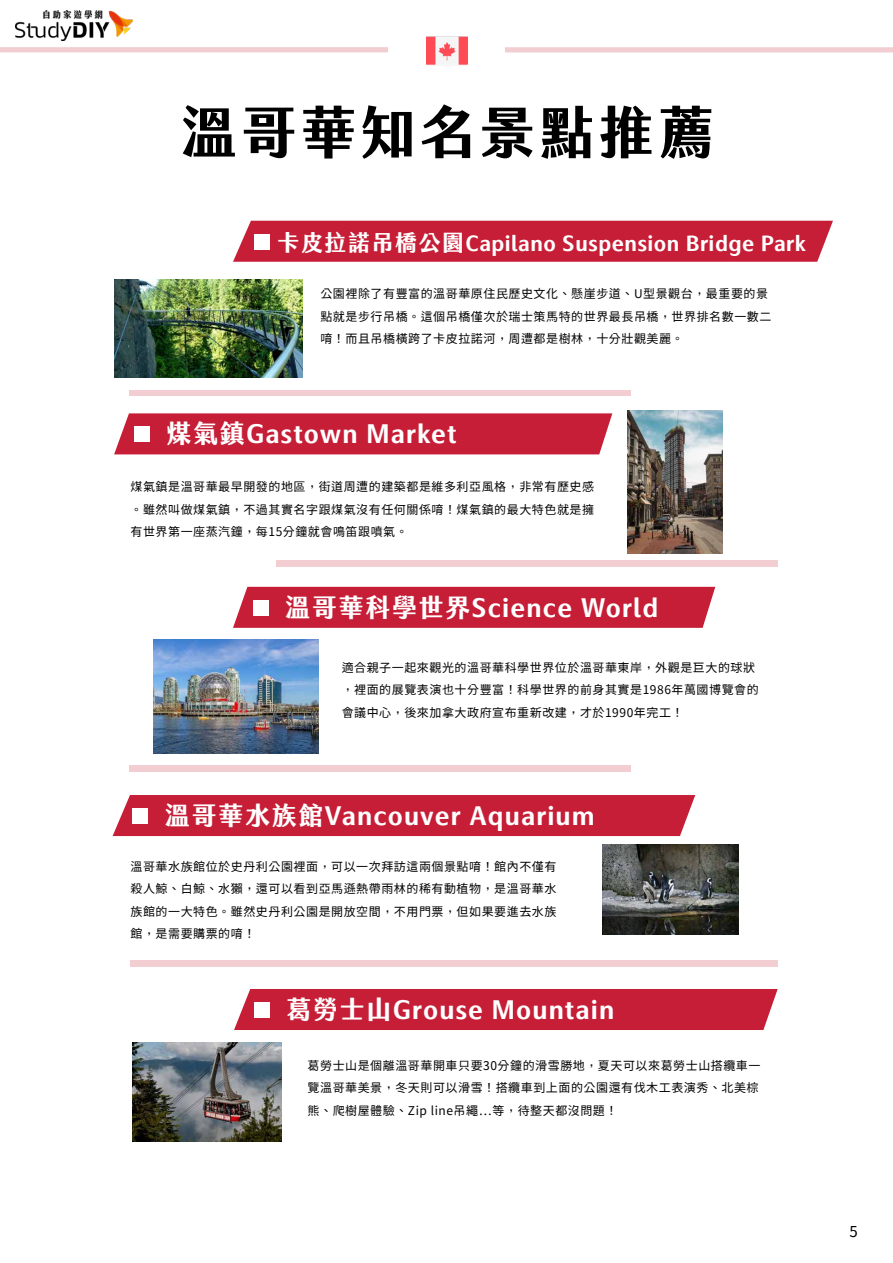
<style>
.page{position:relative;width:893px;height:1263px;background:#fff}
.page>*{position:absolute;margin:0;border:0;box-sizing:border-box;transform-origin:0 0}
.t1{font:700 57px "jf jinxuan Extra";letter-spacing:.045em;color:#000}
.t2{font:700 25.5px "jf jinxuan Extra";letter-spacing:.045em;color:#fff}
.t3{font:700 21px "jf jinxuan Extra";letter-spacing:.025em;color:#fff}
.t4{font:15px "Taipei Sans TC Beta";color:#000}
.t5{font:12px/22.4px "Taipei Sans TC Beta";letter-spacing:.045em;color:#000}
.s1{font-size:22.5px}
</style>
<div class="page">
<div style="left:0;top:47px;width:388px;height:5px;background:#f2cdd2"></div>
<div style="left:505px;top:47px;width:388px;height:5px;background:#f2cdd2"></div>
<img style="left:426px;top:36px;width:42px;height:29px">
<div style="left:233px;top:221px;width:600px;height:41px;background:#c61e36"></div>
<div style="left:254px;top:234px;width:16px;height:15px;background:#fff"></div>
<div style="left:114px;top:413px;width:498px;height:41px;background:#c61e36"></div>
<div style="left:134px;top:427px;width:16px;height:15px;background:#fff"></div>
<div style="left:113px;top:795px;width:582px;height:41px;background:#c61e36"></div>
<div style="left:133px;top:808px;width:15px;height:16px;background:#fff"></div>
<div style="left:233px;top:587px;width:482px;height:41px;background:#c61e36"></div>
<div style="left:253px;top:600px;width:15px;height:15px;background:#fff"></div>
<div style="left:234px;top:989px;width:543px;height:41px;background:#c61e36"></div>
<div style="left:254px;top:1002px;width:15px;height:16px;background:#fff"></div>
<div style="left:130px;top:390px;width:501px;height:6px;background:#f2cdd2"></div>
<div style="left:277px;top:561px;width:501px;height:6px;background:#f2cdd2"></div>
<div style="left:130px;top:765px;width:501px;height:6px;background:#f2cdd2"></div>
<div style="left:130px;top:960px;width:648px;height:7px;background:#f2cdd2"></div>
<img style="left:16px;top:10px;width:116px;height:30px">
<img style="left:603px;top:845px;width:135px;height:90px">
<img style="left:133px;top:1043px;width:148px;height:99px">
<img style="left:153px;top:639px;width:165px;height:115px">
<img style="left:627px;top:411px;width:95px;height:142px">
<img style="left:114px;top:279px;width:189px;height:98px">
<h1 class="t1" style="left:181px;top:101px;width:535px">溫哥華知名景點推薦</h1>
<h3 class="t3" style="left:277px;top:231px;width:530px"><span class="s1">卡皮拉諾吊橋公園</span>Capilano Suspension Bridge Park</h3>
<p class="t5" style="left:320px;top:283px;width:452px">公園裡除了有豐富的溫哥華原住民歷史文化、懸崖步道、U型景觀台，最重要的景點就是步行吊橋。這個吊橋僅次於瑞士策馬特的世界最長吊橋，世界排名數一數二唷！而且吊橋橫跨了卡皮拉諾河，周遭都是樹林，十分壯觀美麗。</p>
<h2 class="t2" style="left:166px;top:419px;width:292px">煤氣鎮Gastown Market</h2>
<p class="t5" style="left:130px;top:476px;width:465px;text-align:justify">煤氣鎮是溫哥華最早開發的地區，街道周遭的建築都是維多利亞風格，非常有歷史感。雖然叫做煤氣鎮，不過其實名字跟煤氣沒有任何關係唷！煤氣鎮的最大特色就是擁有世界第一座蒸汽鐘，每15分鐘就會鳴笛跟噴氣。</p>
<h2 class="t2" style="left:285px;top:593px;width:374px">溫哥華科學世界Science World</h2>
<p class="t5" style="left:342px;top:657px;width:418px">適合親子一起來觀光的溫哥華科學世界位於溫哥華東岸，外觀是巨大的球狀，裡面的展覽表演也十分豐富！科學世界的前身其實是1986年萬國博覽會的會議中心，後來加拿大政府宣布重新改建，才於1990年完工！</p>
<h2 class="t2" style="left:165px;top:801px;width:431px">溫哥華水族館Vancouver Aquarium</h2>
<p class="t5" style="left:130px;top:855px;width:427px;text-align:justify">溫哥華水族館位於史丹利公園裡面，可以一次拜訪這兩個景點唷！館內不僅有殺人鯨、白鯨、水獺，還可以看到亞馬遜熱帶雨林的稀有動植物，是溫哥華水族館的一大特色。雖然史丹利公園是開放空間，不用門票，但如果要進去水族館，是需要購票的唷！</p>
<h2 class="t2" style="left:286px;top:995px;width:330px">葛勞士山Grouse Mountain</h2>
<p class="t5" style="left:307px;top:1054px;width:454px">葛勞士山是個離溫哥華開車只要30分鐘的滑雪勝地，夏天可以來葛勞士山搭纜車一覽溫哥華美景，冬天則可以滑雪！搭纜車到上面的公園還有伐木工表演秀、北美棕熊、爬樹屋體驗、Zip line吊繩…等，待整天都沒問題！</p>
<p class="t4" style="left:849px;top:1223px;width:10px">5</p>
</div>
